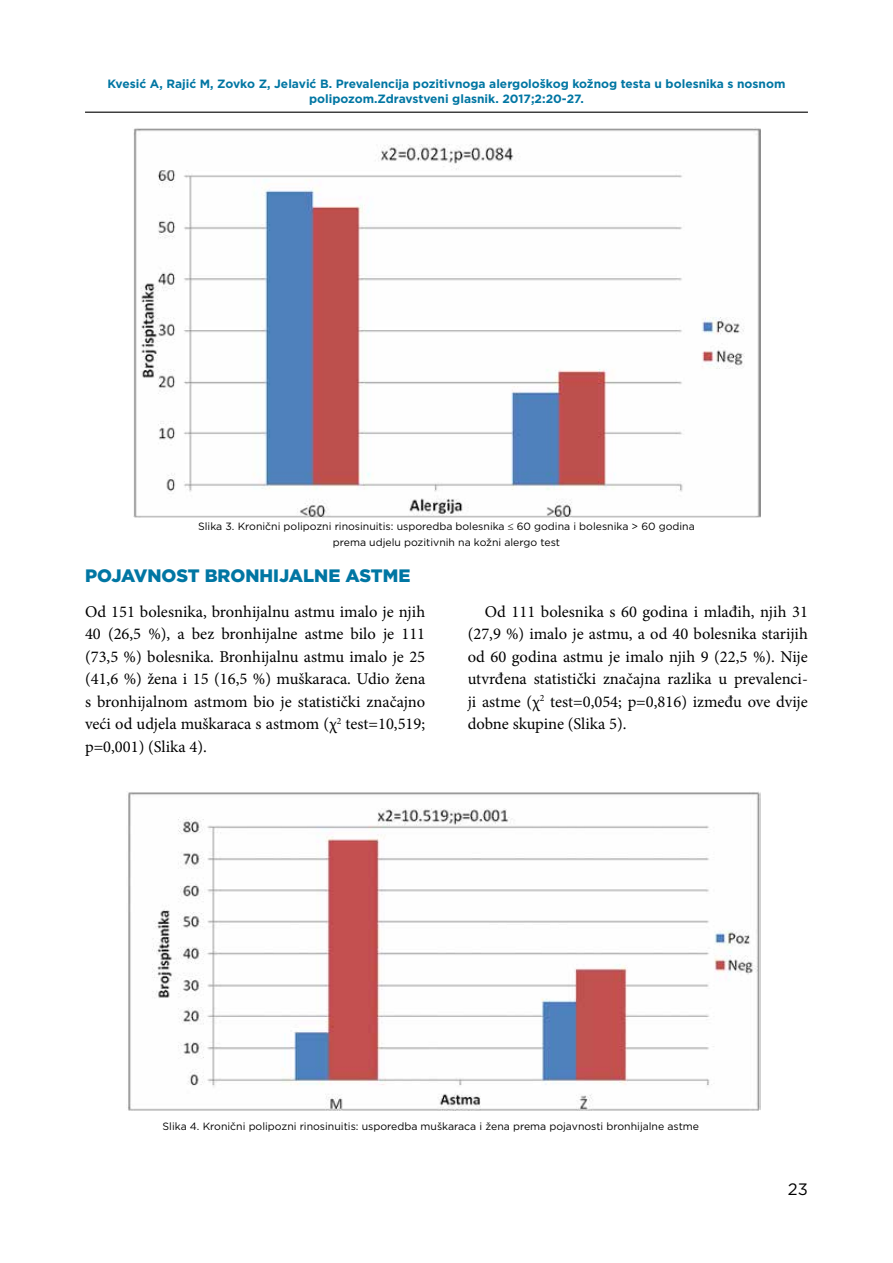
<style>
.page{position:relative;width:893px;height:1263px;background:#fff}
.page>*{position:absolute;margin:0;border:0;box-sizing:border-box;transform-origin:0 0}
.t1{font:900 18px "Gotham";color:#0076a3}
.t2{font:16.5px/22.5px "Minion Pro";color:#000;text-align:justify}
.t3{font:16.5px "Gotham";color:#000}
.t4{font:700 12px/14.4px "Gotham";color:#0076a3;text-align:center}
.t5{font:10.5px/15.8px "Gotham";color:#000;text-align:center}
</style>
<div class="page">
<hr style="left:85px;top:112px;width:723px;height:1px;background:#000">
<img style="left:133px;top:128px;width:628px;height:390px">
<img style="left:128px;top:791px;width:633px;height:320px">
<p class="t4" style="left:108px;top:77px;width:679px">Kvesić A, Rajić M, Zovko Z, Jelavić B. Prevalencija pozitivnoga alergološkog kožnog testa u bolesnika s nosnom polipozom.Zdravstveni glasnik. 2017;2:20-27.</p>
<p class="t5" style="left:198px;top:519px;width:498px">Slika 3. Kronični polipozni rinosinuitis: usporedba bolesnika ≤ 60 godina i bolesnika &gt; 60 godina prema udjelu pozitivnih na kožni alergo test</p>
<p class="t1" style="left:85px;top:563px;width:26px">POJA</p>
<p class="t1" style="left:134px;top:563px;width:28px">VNOST</p>
<p class="t1" style="left:205px;top:563px;width:28px">BRON</p>
<p class="t1" style="left:260px;top:563px;width:26px">HIJALNE</p>
<p class="t1" style="left:345px;top:563px;width:14px">ASTME</p>
<p class="t2" style="left:85px;top:600px;width:342px">Od 151 bolesnika, bronhijalnu astmu imalo je njih 40 (26,5 %), a bez bronhijalne astme bilo je 111 (73,5 %) bolesnika. Bronhijalnu astmu imalo je 25 (41,6 %) žena i 15 (16,5 %) muškaraca. Udio žena s bronhijalnom astmom bio je statistički značajno veći od udjela muškaraca s astmom (χ<sup>2</sup> test=10,519; p=0,001) (Slika 4).</p>
<p class="t2" style="left:468px;top:600px;width:342px;text-indent:17px">Od 111 bolesnika s 60 godina i mlađih, njih 31 (27,9 %) imalo je astmu, a od 40 bolesnika starijih od 60 godina astmu je imalo njih 9 (22,5 %). Nije utvrđena statistički značajna razlika u prevalenci&shy;ji astme (χ<sup>2</sup> test=0,054; p=0,816) između ove dvije dobne skupine (Slika 5).</p>
<p class="t5" style="left:163px;top:1118px;width:538px">Slika 4. Kronični polipozni rinosinuitis: usporedba muškaraca i žena prema pojavnosti bronhijalne astme</p>
<p class="t3" style="left:788px;top:1179px;width:21px">23</p>
</div>
